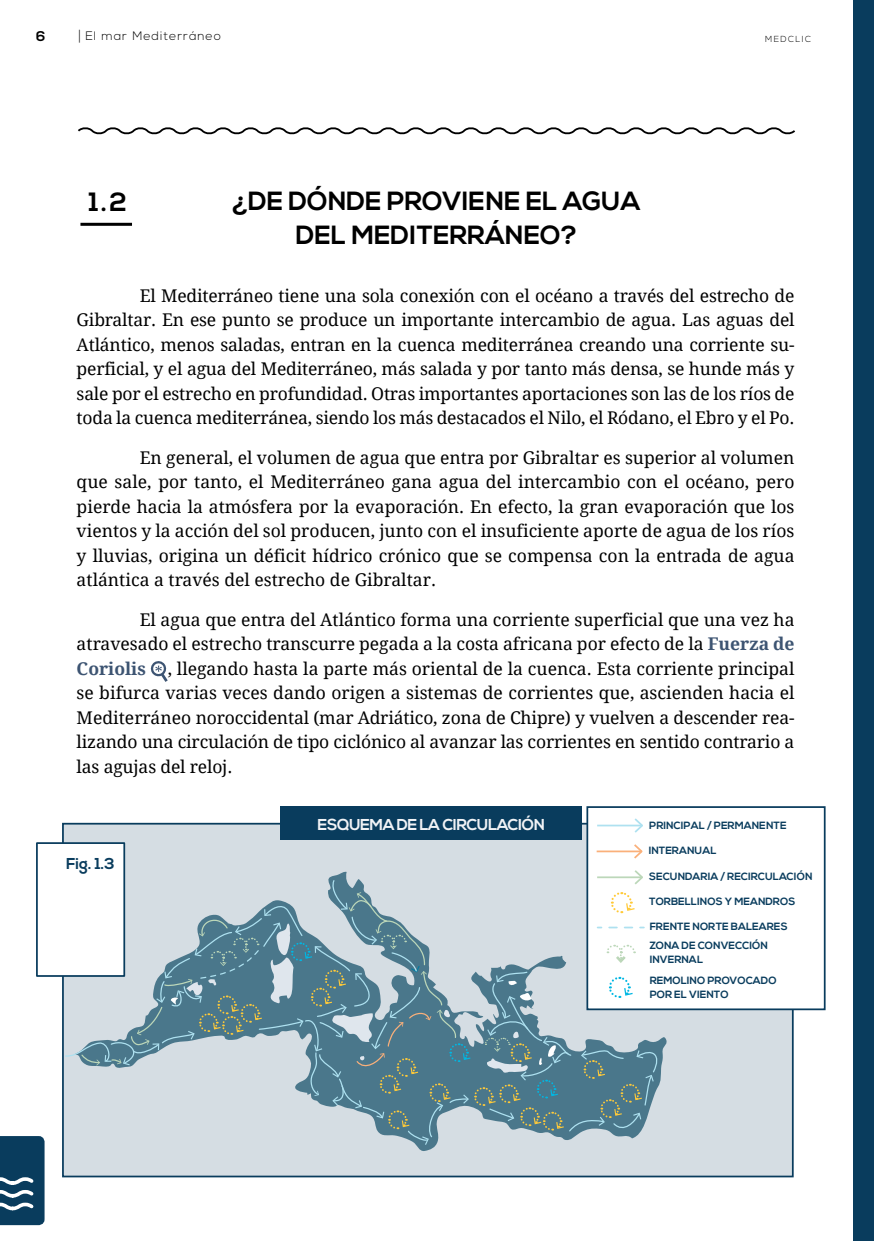
<style>
.page{position:relative;width:874px;height:1241px;background:#fff}
.page>*{position:absolute;margin:0;border:0;box-sizing:border-box;transform-origin:0 0}
.t1{font:700 26.43px "Nexa";color:#000}
.t2{font:700 26.25px/33.2px "Nexa";color:#000;text-align:center}
.t3{font:17.5px/24.5px "Droid Serif";letter-spacing:-.01em;color:#000;text-align:justify}
.t4{font:700 15.75px "Nexa";letter-spacing:-.03em;color:#f1f3f6}
.t5{font:700 15.75px "Nexa";color:#093c5d}
.t6{font:700 14px "Nexa";color:#000}
.t7{font:300 12.25px "Nexa";letter-spacing:.08em;color:#000}
.t8{font:700 10.5px/19.4px "Nexa";color:#093c5d}
.t9{font:300 8.75px "Nexa";letter-spacing:.16em;color:#000}
.s1{font-family:"Brandon Grotesque";font-weight:700}
.s2{font-weight:700;color:#3d5472}
</style>
<div class="page">
<div style="left:62px;top:822px;width:731px;height:355px;background:#d5dde3;border:2px solid #093c5d"></div>
<div style="left:853px;top:0;width:20px;height:1240px;background:#093c5d"></div>
<svg style="left:0;top:1136px;width:45px;height:88px;background:#24516e"></svg>
<svg style="left:150px;top:661px;width:18px;height:20px"></svg>
<svg style="left:78px;top:127px;width:717px;height:8px"></svg>
<hr style="left:80px;top:223px;width:52px;height:3px;background:#000">
<div style="left:36px;top:842px;width:89px;height:134px;background:#fff;border:2px solid #093c5d"></div>
<div style="left:586px;top:806px;width:239px;height:204px;background:#fff;border:2px solid #093c5d"></div>
<hr style="left:597px;top:824px;width:44px;height:2px;background:#aee1f0">
<svg style="left:632px;top:818px;width:11px;height:15px"></svg>
<hr style="left:596px;top:850px;width:45px;height:2px;background:#fab07a">
<svg style="left:632px;top:844px;width:11px;height:15px"></svg>
<svg style="left:64px;top:868px;width:597px;height:276px"></svg>
<div style="left:280px;top:806px;width:301px;height:33px;background:#093c5d"></div>
<p class="t6" style="left:36px;top:28px;width:11px">6</p>
<p class="t7" style="left:78px;top:28px;width:144px"><span class="s1">|</span> El mar Mediterráneo</p>
<p class="t9" style="left:764px;top:34px;width:47px">MEDCLIC</p>
<h1 class="t1" style="left:89px;top:186px;width:39px">1.2</h1>
<h2 class="t2" style="left:232px;top:185px;width:409px">¿DE DÓNDE PROVIENE EL AGUA<br>DEL MEDITERRÁNEO?</h2>
<p class="t3" style="left:77px;top:283px;width:719px;text-indent:63px">El Mediterráneo tiene una sola conexión con el océano a través del estrecho de Gibraltar. En ese punto se produce un importante intercambio de agua. Las aguas del Atlántico, menos saladas, entran en la cuenca mediterránea creando una corriente su&shy;perficial, y el agua del Mediterráneo, más salada y por tanto más densa, se hunde más y sale por el estrecho en profundidad. Otras importantes aportaciones son las de los ríos de toda la cuenca mediterránea, siendo los más destacados el Nilo, el Ródano, el Ebro y el Po.</p>
<p class="t3" style="left:77px;top:445px;width:719px;text-indent:63px">En general, el volumen de agua que entra por Gibraltar es superior al volumen que sale, por tanto, el Mediterráneo gana agua del intercambio con el océano, pero pierde hacia la atmósfera por la evaporación. En efecto, la gran evaporación que los vientos y la acción del sol producen, junto con el insuficiente aporte de agua de los ríos y lluvias, origina un déficit hídrico crónico que se compensa con la entrada de agua atlántica a través del estrecho de Gibraltar.</p>
<p class="t3" style="left:77px;top:606px;width:719px;text-indent:63px">El agua que entra del Atlántico forma una corriente superficial que una vez ha atravesado el estrecho transcurre pegada a la costa africana por efecto de la <span class="s2">Fuerza de Coriolis</span> , llegando hasta la parte más oriental de la cuenca. Esta corriente principal se bifurca varias veces dando origen a sistemas de corrientes que, ascienden hacia el Mediterráneo noroccidental (mar Adriático, zona de Chipre) y vuelven a descender rea&shy;lizando una circulación de tipo ciclónico al avanzar las corrientes en sentido contrario a las agujas del reloj.</p>
<p class="t5" style="left:66px;top:854px;width:50px">Fig. 1.3</p>
<p class="t4" style="left:317px;top:814px;width:229px">ESQUEMA DE LA CIRCULACIÓN</p>
<p class="t8" style="left:649px;top:815px;width:139px">PRINCIPAL / PERMANENTE</p>
<p class="t8" style="left:648px;top:840px;width:69px">INTERANUAL</p>
<p class="t8" style="left:649px;top:866px;width:165px">SECUNDARIA / RECIRCULACIÓN</p>
<p class="t8" style="left:649px;top:892px;width:148px">TORBELLINOS Y MEANDROS</p>
<p class="t8" style="left:649px;top:916px;width:139px">FRENTE NORTE BALEARES<br>ZONA DE CONVECCIÓN</p>
<p class="t8" style="left:649px;top:949px;width:128px;line-height:20.5px">INVERNAL<br>REMOLINO PROVOCADO</p>
<p class="t8" style="left:649px;top:984px;width:80px">POR EL VIENTO</p>
</div>
